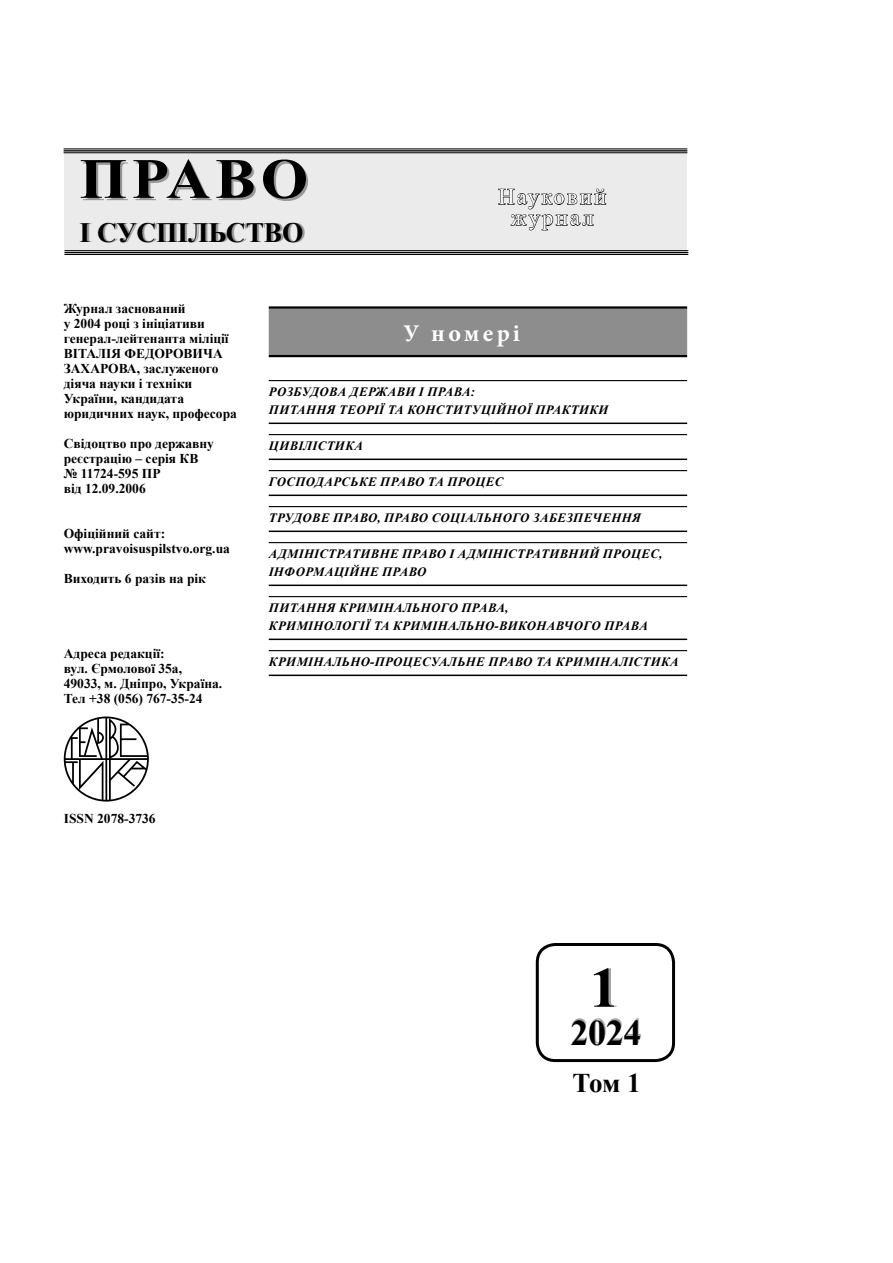
<style>
.page{position:relative;width:893px;height:1263px;background:#fff}
.page>*{position:absolute;margin:0;border:0;box-sizing:border-box;transform-origin:0 0}
.t1{font:700 57px "Times New Roman";letter-spacing:.08em;color:#000;scale:1.07 1}
.t2{font:700 57px "Times New Roman";letter-spacing:.08em;color:#000}
.t3{font:700 36px "Times New Roman";color:#000}
.t4{font:700 27.9px "Times New Roman";color:#000}
.t5{font:700 27px "Times New Roman";color:#000}
.t6{font:700 24px "Minion Pro";letter-spacing:.135em;color:#fff}
.t7{font:22.5px/21px "Times New Roman";letter-spacing:.1em;color:#fff;text-align:center}
.t8{font:700 13.5px/15px "Times New Roman";color:#000}
.t9{font:italic 700 12.75px/18px "Times New Roman";letter-spacing:.035em;color:#000}
</style>
<div class="page">
<svg style="left:64px;top:716px;width:85px;height:85px"></svg>
<div style="left:269px;top:309px;width:417px;height:45px;background:#8d8d8d"></div>
<hr style="left:269px;top:306px;width:418px;height:3px;background:#000">
<hr style="left:269px;top:355px;width:418px;height:2px;background:#000">
<div style="left:64px;top:149px;width:622px;height:106px;background:#ebebec"></div>
<hr style="left:64px;top:149px;width:623px;height:1px;background:#000">
<hr style="left:64px;top:150px;width:623px;height:1px;background:#000">
<hr style="left:64px;top:152px;width:623px;height:1px;background:#000">
<hr style="left:65px;top:250px;width:623px;height:1px;background:#000">
<hr style="left:65px;top:252px;width:623px;height:1px;background:#000">
<hr style="left:65px;top:254px;width:623px;height:1px;background:#000">
<svg style="left:498px;top:188px;width:108px;height:43px"></svg>
<div style="left:536px;top:943px;width:139px;height:119px;border:3px solid #000;border-radius:18px"></div>
<hr style="left:269px;top:380px;width:418px;height:1px;background:#000">
<hr style="left:269px;top:423px;width:418px;height:1px;background:#000">
<hr style="left:269px;top:434px;width:418px;height:1px;background:#000">
<hr style="left:269px;top:459px;width:418px;height:1px;background:#000">
<hr style="left:269px;top:470px;width:418px;height:1px;background:#000">
<hr style="left:269px;top:495px;width:418px;height:1px;background:#000">
<hr style="left:269px;top:506px;width:418px;height:1px;background:#000">
<hr style="left:269px;top:531px;width:418px;height:1px;background:#000">
<hr style="left:269px;top:542px;width:418px;height:1px;background:#000">
<hr style="left:269px;top:585px;width:418px;height:1px;background:#000">
<hr style="left:269px;top:596px;width:418px;height:1px;background:#000">
<hr style="left:269px;top:639px;width:418px;height:1px;background:#000">
<hr style="left:269px;top:650px;width:418px;height:1px;background:#000">
<hr style="left:269px;top:675px;width:418px;height:1px;background:#000">
<h1 class="t1" style="left:80px;top:138px;width:215px">ПРАВО</h1>
<h3 class="t4" style="left:80px;top:213px;width:225px">І СУСПІЛЬСТВО</h3>
<h3 class="t7" style="left:498px;top:185px;width:109px">Науковий журнал</h3>
<p class="t8" style="left:64px;top:301px;width:175px">Журнал заснований<br>у 2004 році з ініціативи генерал-лейтенанта міліції<br>ВІТАЛІЯ ФЕДОРОВИЧА<br>ЗАХАРОВА, заслуженого діяча науки і техніки<br>України, кандидата юридичних наук, професора</p>
<p class="t8" style="left:64px;top:436px;width:152px">Свідоцтво про державну реєстрацію – серія КВ № 11724-595 ПР<br>від 12.09.2006</p>
<p class="t8" style="left:64px;top:526px;width:168px">Офіційний сайт: www.pravoisuspilstvo.org.ua</p>
<p class="t8" style="left:64px;top:571px;width:144px">Виходить 6 разів на рік</p>
<p class="t8" style="left:64px;top:646px;width:160px">Адреса редакції:<br>вул. Єрмолової 35а,<br>49033, м. Дніпро, Україна.<br>Тел +38 (056) 767-35-24</p>
<h3 class="t6" style="left:404px;top:316px;width:118px">У номері</h3>
<p class="t9" style="left:269px;top:382px;width:341px">РОЗБУДОВА ДЕРЖАВИ І ПРАВА:<br>ПИТАННЯ ТЕОРІЇ ТА КОНСТИТУЦІЙНОЇ ПРАКТИКИ</p>
<p class="t9" style="left:269px;top:436px;width:95px">ЦИВІЛІСТИКА</p>
<p class="t9" style="left:269px;top:472px;width:236px">ГОСПОДАРСЬКЕ ПРАВО ТА ПРОЦЕС</p>
<p class="t9" style="left:269px;top:508px;width:374px">ТРУДОВЕ ПРАВО, ПРАВО СОЦІАЛЬНОГО ЗАБЕЗПЕЧЕННЯ</p>
<p class="t9" style="left:269px;top:544px;width:395px">АДМІНІСТРАТИВНЕ ПРАВО І АДМІНІСТРАТИВНИЙ ПРОЦЕС,<br>ІНФОРМАЦІЙНЕ ПРАВО</p>
<p class="t9" style="left:269px;top:598px;width:380px">ПИТАННЯ КРИМІНАЛЬНОГО ПРАВА,<br>КРИМІНОЛОГІЇ ТА КРИМІНАЛЬНО-ВИКОНАВЧОГО ПРАВА</p>
<p class="t9" style="left:269px;top:652px;width:411px">КРИМІНАЛЬНО-ПРОЦЕСУАЛЬНЕ ПРАВО ТА КРИМІНАЛІСТИКА</p>
<p class="t8" style="left:64px;top:811px;width:93px">ISSN 2078-3736</p>
<h1 class="t2" style="left:592px;top:946px;width:30px">1</h1>
<h2 class="t3" style="left:572px;top:1005px;width:72px">2024</h2>
<h3 class="t5" style="left:572px;top:1063px;width:70px">Том 1</h3>
</div>
